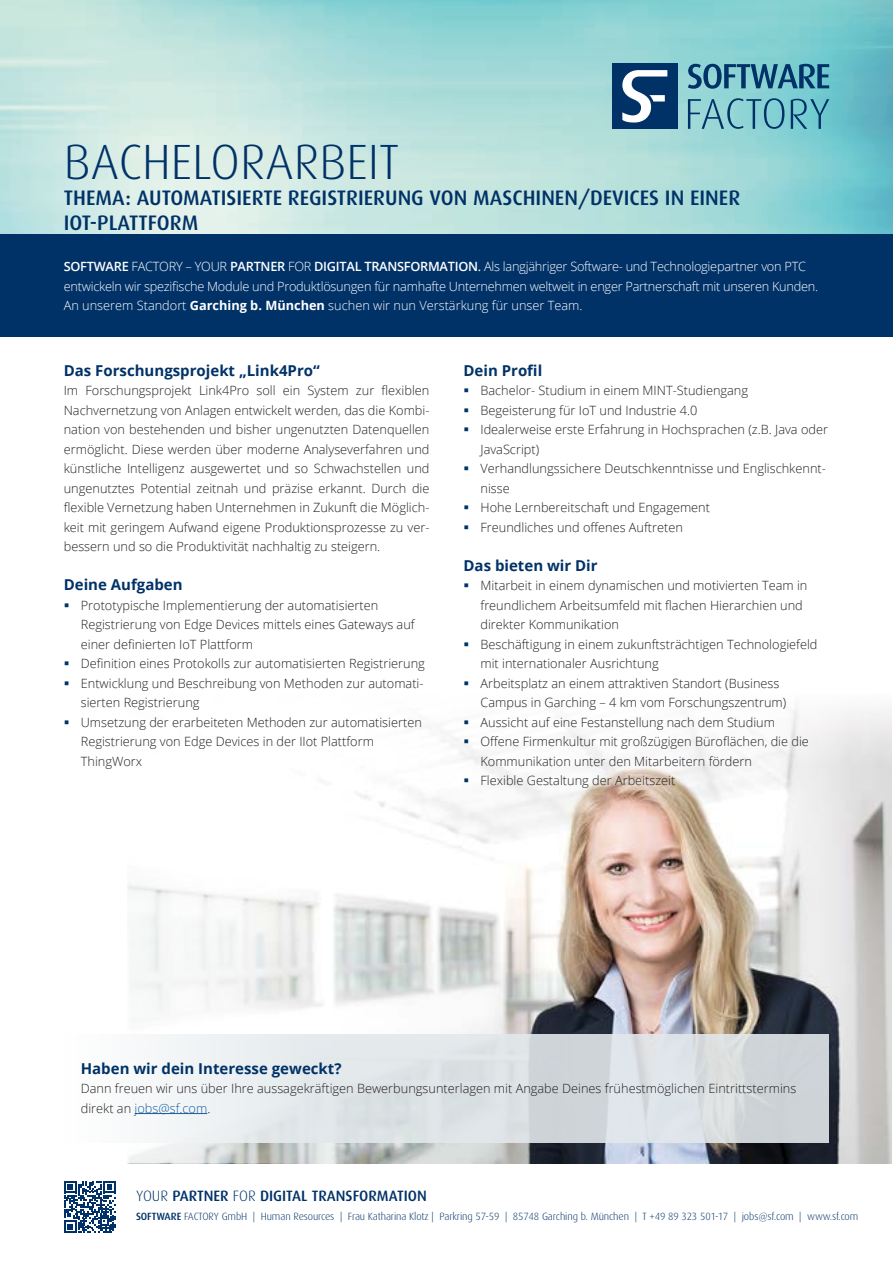
<style>
.page{position:relative;width:893px;height:1263px;background:#fff}
.page>*{position:absolute;margin:0;border:0;box-sizing:border-box;transform-origin:0 0}
.Titel_Head{font:300 49.5px "Dax";color:#003268}
.t1{font:500 21px "Dax";color:#003268}
.Copy_Head{font:700 15px "Open Sans";color:#003268}
.t2{font:500 15px "Dax";color:#003268}
.Copy{font:700 15px "Open Sans";color:#003268}
.Copy-2{font:300 12.75px/19.5px "Open Sans";color:#231f20}
.t3{font:300 12.75px/19.5px "Open Sans";letter-spacing:-.02em;color:#fff}
.t4{font:300 10.5px "Dax";letter-spacing:-.01em;color:#003268}
.s1{font-weight:600}
.s2{font-weight:400}
.s3{font-weight:700}
.s4{color:#175d9e}
.s5{font-weight:300}
.s6{font-weight:500}
</style>
<div class="page">
<img style="left:0;top:0;width:893px;height:235px">
<div style="left:0;top:235px;width:893px;height:102px;background:#003268"></div>
<svg style="left:688px;top:98px;width:96px;height:31px;background:#73b2be"></svg>
<svg style="left:791px;top:99px;width:38px;height:30px"></svg>
<svg style="left:688px;top:64px;width:141px;height:25px;background:#4888a2"></svg>
<div style="left:612px;top:64px;width:65px;height:65px;background:#003268"></div>
<svg style="left:622px;top:70px;width:45px;height:53px"></svg>
<img style="left:316px;top:707px;width:575px;height:456px">
<div style="left:64px;top:1034px;width:765px;height:109px;background:linear-gradient(to bottom,#dae0e3,#d7dde0)"></div>
<svg style="left:64px;top:885px;width:252px;height:278px;fill:#f5f7f7"></svg>
<hr style="left:135px;top:1113px;width:72px;height:1px;background:#175d9e">
<svg style="left:64px;top:1181px;width:52px;height:52px"></svg>
<svg style="left:465px;top:720px;width:3px;height:4px"></svg>
<svg style="left:465px;top:740px;width:3px;height:4px"></svg>
<svg style="left:465px;top:779px;width:3px;height:4px"></svg>
<p class="Titel_Head" style="left:64px;top:134px;width:337px">BACHELORARBEIT</p>
<p class="t1" style="left:64px;top:186px;width:678px">THEMA: AUTOMATISIERTE REGISTRIERUNG VON MASCHINEN/DEVICES IN EINER</p>
<p class="t1" style="left:64px;top:211px;width:136px">IOT-PLATTFORM</p>
<p class="t3" style="left:64px;top:256px;width:756px"><span class="s1">SOFTWARE</span> FACTORY – YOUR <span class="s1">PARTNER</span> FOR <span class="s1">DIGITAL TRANSFORMATION</span><span class="s2">.</span> Als langjähriger Software- und Technologiepartner von PTC entwickeln wir spezifische Module und Produktlösungen für namhafte Unternehmen weltweit in enger Partnerschaft mit unseren Kunden.<br>An unserem Standort <span class="s3">Garching b. München</span> suchen wir nun Verstärkung für unser Team.</p>
<p class="Copy_Head" style="left:64px;top:360px;width:257px">Das Forschungsprojekt „Link4Pro“</p>
<p class="Copy-2" style="left:64px;top:381px;width:367px;text-align:justify">Im Forschungsprojekt Link4Pro soll ein System zur flexiblen Nachvernetzung von Anlagen entwickelt werden, das die Kombi&shy;nation von bestehenden und bisher ungenutzten Datenquellen ermöglicht. Diese werden über moderne Analyseverfahren und künstliche Intelligenz ausgewertet und so Schwachstellen und ungenutztes Potential zeitnah und präzise erkannt. Durch die flexible Vernetzung haben Unternehmen in Zukunft die Möglich&shy;keit mit geringem Aufwand eigene Produktionsprozesse zu ver&shy;bessern und so die Produktivität nachhaltig zu steigern.</p>
<p class="Copy_Head" style="left:64px;top:574px;width:120px">Deine Aufgaben</p>
<p class="Copy-2" style="left:81px;top:595px;width:335px">Prototypische Implementierung der automatisierten<br>Registrierung von Edge Devices mittels eines Gateways auf einer definierten IoT Plattform</p>
<p class="Copy-2" style="left:81px;top:654px;width:346px">Definition eines Protokolls zur automatisierten Registrierung</p>
<p class="Copy-2" style="left:81px;top:673px;width:344px">Entwicklung und Beschreibung von Methoden zur automati&shy;sierten Registrierung</p>
<p class="Copy-2" style="left:81px;top:712px;width:343px">Umsetzung der erarbeiteten Methoden zur automatisierten<br>Registrierung von Edge Devices in der IIot Plattform<br>ThingWorx</p>
<p class="Copy_Head" style="left:463px;top:360px;width:80px">Dein Profil</p>
<p class="Copy-2" style="left:480px;top:381px;width:269px">Bachelor- Studium in einem MINT-Studiengang</p>
<p class="Copy-2" style="left:480px;top:400px;width:218px">Begeisterung für IoT und Industrie 4.0</p>
<p class="Copy-2" style="left:480px;top:420px;width:349px">Idealerweise erste Erfahrung in Hochsprachen (z.B. Java oder<br>JavaScript)</p>
<p class="Copy-2" style="left:480px;top:459px;width:347px">Verhandlungssichere Deutschkenntnisse und Englischkennt&shy;nisse</p>
<p class="Copy-2" style="left:480px;top:498px;width:231px">Hohe Lernbereitschaft und Engagement</p>
<p class="Copy-2" style="left:480px;top:517px;width:204px">Freundliches und offenes Auftreten</p>
<p class="Copy" style="left:463px;top:555px;width:136px">Das bieten wir Dir</p>
<p class="Copy-2" style="left:480px;top:576px;width:328px">Mitarbeit in einem dynamischen und motivierten Team in freundlichem Arbeitsumfeld mit flachen Hierarchien und direkter Kommunikation</p>
<p class="Copy-2" style="left:480px;top:634px;width:338px">Beschäftigung in einem zukunftsträchtigen Technologiefeld mit internationaler Ausrichtung</p>
<p class="Copy-2" style="left:480px;top:673px;width:307px">Arbeitsplatz an einem attraktiven Standort (Business<br>Campus in Garching – 4 km vom Forschungszentrum)</p>
<p class="Copy-2" style="left:480px;top:712px;width:296px">Aussicht auf eine Festanstellung nach dem Studium</p>
<p class="Copy-2" style="left:480px;top:732px;width:330px">Offene Firmenkultur mit großzügigen Büroflächen, die die<br>Kommunikation unter den Mitarbeitern fördern</p>
<p class="Copy-2" style="left:480px;top:771px;width:196px">Flexible Gestaltung der Arbeitszeit</p>
<p class="Copy_Head" style="left:81px;top:1057px;width:262px">Haben wir dein Interesse geweckt?</p>
<p class="Copy-2" style="left:81px;top:1078px;width:717px">Dann freuen wir uns über Ihre aussagekräftigen Bewerbungsunterlagen mit Angabe Deines frühestmöglichen Eintrittstermins direkt an <span class="s4">jobs@sf.com</span>.</p>
<p class="t2" style="left:136px;top:1188px;width:292px"><span class="s5">YOUR</span> PARTNER <span class="s5">FOR</span> DIGITAL TRANSFORMATION</p>
<p class="t4" style="left:136px;top:1211px;width:724px"><span class="s6">SOFTWARE</span> FACTORY GmbH | Human Resources | Frau Katharina Klotz | Parkring 57-59 | 85748 Garching b. München | T +49 89 323 501-17 | jobs@sf.com | www.sf.com</p>
</div>
